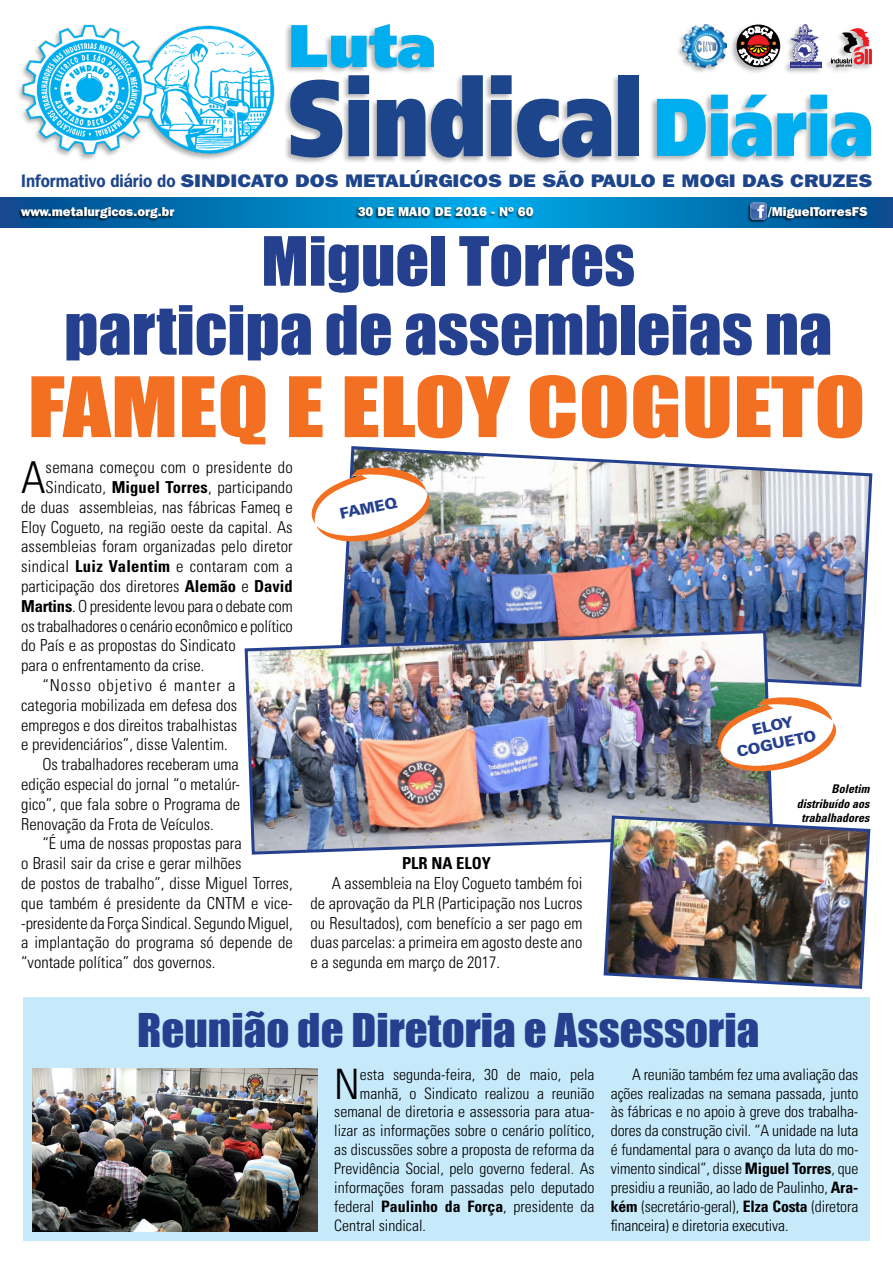
<style>
.page{position:relative;width:893px;height:1263px;background:#fff}
.page>*{position:absolute;margin:0;border:0;box-sizing:border-box;transform-origin:0 0}
.t1{font:900 107.85px "Frutiger";color:#1d458c;scale:.76 1}
.t2{font:76.95px "Impact";color:#f36f21;scale:1.22 1}
.t3{font:62.7px/69px "Impact";color:#25408f;text-align:center;scale:1.05 1}
.t4{font:900 60px "Frutiger";color:#00aeef}
.t5{font:300 condensed 43.95px "Univers";color:#000}
.t6{font:42.75px "Impact";color:#25408f;scale:1.05 1}
.t7{font:300 condensed 42px "Univers";color:#000}
.t8{font:800 18px "Franklin Gothic IT Cby BT";color:#1d458c;scale:1.15 1}
.t9{font:300 condensed 16.5px/19.8px "Univers";color:#000;text-align:justify}
.t10{font:300 condensed 16.5px "Univers";letter-spacing:.02em;color:#000}
.t11{font:300 condensed 16.5px "Univers";letter-spacing:.055em;color:#000}
.t12{font:700 condensed 16.5px "Univers";color:#000}
.t13{font:300 condensed 15.75px/18.9px "Univers";color:#000;text-align:justify}
.t14{font:900 15px/18px "Univers";color:#25408f;text-align:center}
.t15{font:800 12.75px "Franklin Gothic IT Cby BT";color:#fff}
.t16{font:italic 700 condensed 12px/14.4px "Univers";color:#000;text-align:right}
.s1{font-size:81.75px;color:#00aeef}
.s2{font-weight:600}
.s3{font-weight:700}
</style>
<div class="page">
<div style="left:23px;top:998px;width:847px;height:243px;background:#c7eafb"></div>
<img style="left:341px;top:446px;width:532px;height:241px">
<img style="left:244px;top:629px;width:531px;height:226px">
<svg style="left:0;top:198px;width:893px;height:29px;background:#017bbb"></svg>
<div style="left:284px;top:22px;width:151px;height:53px;background:#000;opacity:.3"></div>
<div style="left:283px;top:74px;width:357px;height:91px;background:#000;opacity:.3"></div>
<div style="left:650px;top:94px;width:223px;height:70px;background:#000;opacity:.3"></div>
<div style="left:354px;top:206px;width:180px;height:14px;background:#000;opacity:.75"></div>
<div style="left:18px;top:207px;width:157px;height:14px;background:#000;opacity:.75"></div>
<div style="left:729px;top:23px;width:53px;height:52px;background:#000;opacity:.3"></div>
<svg style="left:737px;top:25px;width:43px;height:42px"></svg>
<svg style="left:738px;top:27px;width:40px;height:38px"></svg>
<div style="left:675px;top:23px;width:53px;height:52px;background:#000;opacity:.3"></div>
<img style="left:683px;top:24px;width:44px;height:43px">
<div style="left:824px;top:27px;width:49px;height:47px;background:#000;opacity:.3"></div>
<svg style="left:831px;top:27px;width:41px;height:40px"></svg>
<div style="left:765px;top:206px;width:103px;height:15px;background:#000;opacity:.75"></div>
<div style="left:747px;top:202px;width:20px;height:21px;background:#000;opacity:.75"></div>
<img style="left:750px;top:203px;width:17px;height:16px">
<div style="left:783px;top:23px;width:40px;height:52px;background:#000;opacity:.3"></div>
<img style="left:790px;top:24px;width:31px;height:43px">
<div style="left:16px;top:24px;width:260px;height:137px;background:#000;opacity:.3"></div>
<img style="left:22px;top:24px;width:253px;height:133px">
<img style="left:602px;top:814px;width:269px;height:175px">
<img style="left:312px;top:468px;width:118px;height:73px">
<img style="left:718px;top:697px;width:118px;height:74px">
<img style="left:33px;top:1068px;width:284px;height:163px">
<h3 class="t4" style="left:288px;top:9px;width:149px">Luta</h3>
<h1 class="t1" style="left:288px;top:53px;width:771px">Sindical <span class="s1">Diária</span></h1>
<p class="t8" style="left:21px;top:169px;width:741px"><span class="s2">Informativo diário do</span> SINDICATO DOS METALÚRGICOS DE SÃO PAULO E MOGI DAS CRUZES</p>
<p class="t15" style="left:21px;top:204px;width:155px">www.metalurgicos.org.br</p>
<p class="t15" style="left:358px;top:204px;width:177px">30 DE MAIO DE 2016 - Nº 60</p>
<p class="t15" style="left:768px;top:204px;width:101px">/MiguelTorresFS</p>
<h3 class="t3" style="left:64px;top:225px;width:733px">Miguel Torres<br>participa de assembleias na</h3>
<h2 class="t2" style="left:28px;top:347px;width:688px">FAMEQ E ELOY COGUETO</h2>
<h3 class="t5" style="left:21px;top:451px;width:26px">A</h3>
<p class="t10" style="left:46px;top:457px;width:249px">semana começou com o presidente do</p>
<p class="t9" style="left:46px;top:477px;width:249px">Sindicato, <span class="s3">Miguel Torres</span>, participando</p>
<p class="t9" style="left:21px;top:497px;width:273px">de duas assembleias, nas fábricas Fameq e</p>
<p class="t9" style="left:21px;top:517px;width:273px">Eloy Cogueto, na região oeste da capital. As</p>
<p class="t9" style="left:21px;top:536px;width:273px">assembleias foram organizadas pelo diretor</p>
<p class="t10" style="left:21px;top:556px;width:273px">sindical <span class="s3">Luiz Valentim</span> e contaram com a</p>
<p class="t9" style="left:21px;top:576px;width:273px">participação dos diretores <span class="s3">Alemão</span> e <span class="s3">David</span></p>
<p class="t9" style="left:21px;top:596px;width:273px"><span class="s3">Martins</span>. O presidente levou para o debate com</p>
<p class="t9" style="left:21px;top:616px;width:273px">os trabalhadores o cenário econômico e político</p>
<p class="t9" style="left:21px;top:635px;width:216px">do País e as propostas do Sindicato</p>
<p class="t9" style="left:21px;top:655px;width:185px">para o enfrentamento da crise.</p>
<p class="t11" style="left:42px;top:675px;width:195px">“Nosso objetivo é manter a</p>
<p class="t9" style="left:21px;top:695px;width:218px">categoria mobilizada em defesa dos</p>
<p class="t9" style="left:21px;top:715px;width:218px">empregos e dos direitos trabalhistas</p>
<p class="t9" style="left:21px;top:734px;width:208px">e previdenciários”, disse Valentim.</p>
<p class="t9" style="left:42px;top:754px;width:198px">Os trabalhadores receberam uma</p>
<p class="t9" style="left:21px;top:774px;width:221px">edição especial do jornal “o metalúr-</p>
<p class="t9" style="left:21px;top:794px;width:220px">gico”, que fala sobre o Programa de</p>
<p class="t9" style="left:21px;top:814px;width:194px">Renovação da Frota de Veículos.</p>
<p class="t9" style="left:42px;top:833px;width:201px">“É uma de nossas propostas para</p>
<p class="t9" style="left:21px;top:853px;width:222px">o Brasil sair da crise e gerar milhões</p>
<p class="t9" style="left:21px;top:873px;width:273px">de postos de trabalho”, disse Miguel Torres,</p>
<p class="t9" style="left:21px;top:893px;width:273px">que também é presidente da CNTM e vice-</p>
<p class="t9" style="left:21px;top:913px;width:273px">-presidente da Força Sindical. Segundo Miguel,</p>
<p class="t9" style="left:21px;top:932px;width:273px">a implantação do programa só depende de</p>
<p class="t9" style="left:21px;top:952px;width:196px">“vontade política” dos governos.</p>
<p class="t14" style="left:338px;top:505px;width:60px;rotate:-12deg">FAMEQ</p>
<p class="t12" style="left:402px;top:853px;width:90px">PLR NA ELOY</p>
<p class="t9" style="left:310px;top:873px;width:274px;text-indent:21px">A assembleia na Eloy Cogueto também foi de aprovação da PLR (Participação nos Lucros ou Resultados), com benefício a ser pago em duas parcelas: a primeira em agosto deste ano e a segunda em março de 2017.</p>
<p class="t14" style="left:731px;top:725px;width:82px;rotate:-12deg">ELOY<br>COGUETO</p>
<p class="t16" style="left:797px;top:781px;width:74px">Boletim distribuído aos trabalhadores</p>
<h3 class="t6" style="left:137px;top:997px;width:594px">Reunião de Diretoria e Assessoria</h3>
<h3 class="t7" style="left:334px;top:1058px;width:27px">N</h3>
<p class="t13" style="left:360px;top:1064px;width:236px">esta segunda-feira, 30 de maio, pela</p>
<p class="t13" style="left:360px;top:1083px;width:236px">manhã, o Sindicato realizou a reunião</p>
<p class="t13" style="left:334px;top:1102px;width:262px">semanal de diretoria e assessoria para atua-</p>
<p class="t13" style="left:334px;top:1121px;width:262px">lizar as informações sobre o cenário político,</p>
<p class="t13" style="left:334px;top:1140px;width:262px">as discussões sobre a proposta de reforma da</p>
<p class="t13" style="left:334px;top:1159px;width:262px">Previdência Social, pelo governo federal. As</p>
<p class="t13" style="left:334px;top:1178px;width:262px">informações foram passadas pelo deputado</p>
<p class="t13" style="left:334px;top:1197px;width:262px">federal <span class="s3">Paulinho da Força</span>, presidente da</p>
<p class="t13" style="left:334px;top:1215px;width:93px">Central sindical.</p>
<p class="t13" style="left:611px;top:1064px;width:249px;text-indent:21px">A reunião também fez uma avaliação das ações realizadas na semana passada, junto às fábricas e no apoio à greve dos trabalha&shy;dores da construção civil. “A unidade na luta é fundamental para o avanço da luta do mo&shy;vimento sindical”, disse <span class="s3">Miguel Torres</span>, que presidiu a reunião, ao lado de Paulinho, <span class="s3">Ara&shy;kém</span> (secretário-geral), <span class="s3">Elza Costa</span> (diretora financeira) e diretoria executiva.</p>
</div>
